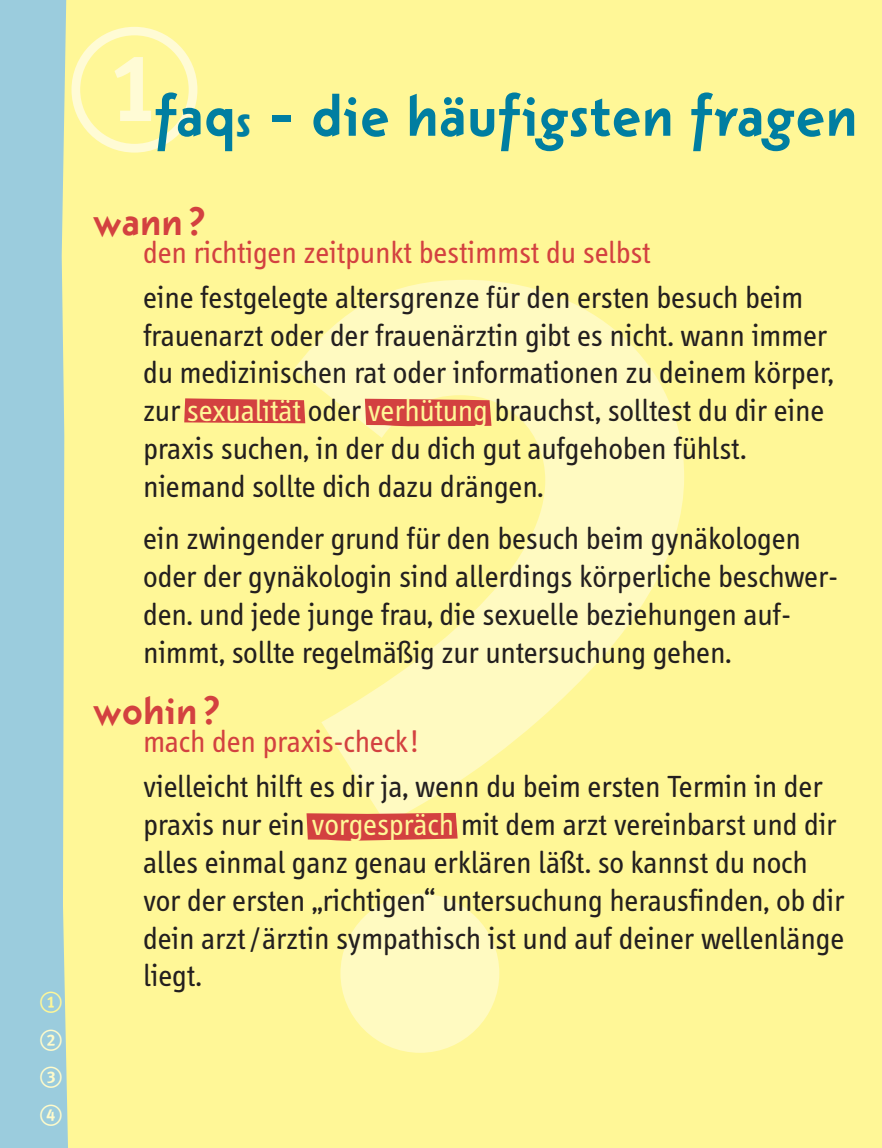
<style>
.page{position:relative;width:882px;height:1148px;background:#fff}
.page>*{position:absolute;margin:0;border:0;box-sizing:border-box;transform-origin:0 0}
.t1{font:700 1120px "Instanter";color:#fffac1}
.t2{font:700 63px "Instanter";color:#007ea1}
.t3{font:700 42px "Instanter";color:#d34140}
.t4{font:31.5px/37.8px "Info";color:#231f1f}
.t5{font:31.5px "Info";color:#d34140}
.s1{font-size:49px}
.s2{color:#fffbcb}
.s3{color:#fff797}
</style>
<div class="page">
<div style="left:1px;top:0;width:881px;height:1148px;background:#fff797"></div>
<div style="left:0;top:0;width:68px;height:1148px;background:#9bccdd"></div>
<div style="left:365px;top:399px;width:126px;height:27px;background:#d34140"></div>
<svg style="left:184px;top:398px;width:121px;height:25px;background:#d54d45"></svg>
<svg style="left:307px;top:813px;width:151px;height:28px;background:#d64d46"></svg>
<svg style="left:40px;top:991px;width:22px;height:22px"></svg>
<svg style="left:40px;top:1029px;width:22px;height:21px"></svg>
<svg style="left:40px;top:1067px;width:22px;height:21px"></svg>
<h2 class="t2" style="left:154px;top:91px;width:705px">faq<span class="s1">s</span> - die häufigsten fragen</h2>
<h3 class="t3" style="left:93px;top:205px;width:115px">wann?</h3>
<p class="t5" style="left:143px;top:240px;width:509px">den richtigen zeitpunkt bestimmst du selbst</p>
<h1 class="t1" style="left:38px;top:236px;width:712px"><span class="s2">✔</span> ?</h1>
<p class="t4" style="left:143px;top:281px;width:692px">eine festgelegte altersgrenze für den ersten besuch beim frauenarzt oder der frauenärztin gibt es nicht. wann immer du medizinischen rat oder informationen zu deinem körper, zur <span class="s3">sexualität</span> oder <span class="s3">verhütung</span> brauchst, solltest du dir eine praxis suchen, in der du dich gut aufgehoben fühlst. niemand sollte dich dazu drängen.</p>
<p class="t4" style="left:143px;top:523px;width:697px">ein zwingender grund für den besuch beim gynäkologen oder der gynäkologin sind allerdings körperliche beschwer&shy;den. und jede junge frau, die sexuelle beziehungen auf&shy;nimmt, sollte regelmäßig zur untersuchung gehen.</p>
<h3 class="t3" style="left:93px;top:695px;width:129px">wohin?</h3>
<p class="t5" style="left:143px;top:730px;width:278px">mach den praxis-check!</p>
<p class="t4" style="left:143px;top:771px;width:703px">vielleicht hilft es dir ja, wenn du beim ersten Termin in der praxis nur ein <span class="s3">vorgespräch</span> mit dem arzt vereinbarst und dir alles einmal ganz genau erklären läßt. so kannst du noch vor der ersten „richtigen“ untersuchung herausfinden, ob dir dein arzt /ärztin sympathisch ist und auf deiner wellenlänge liegt.</p>
</div>
